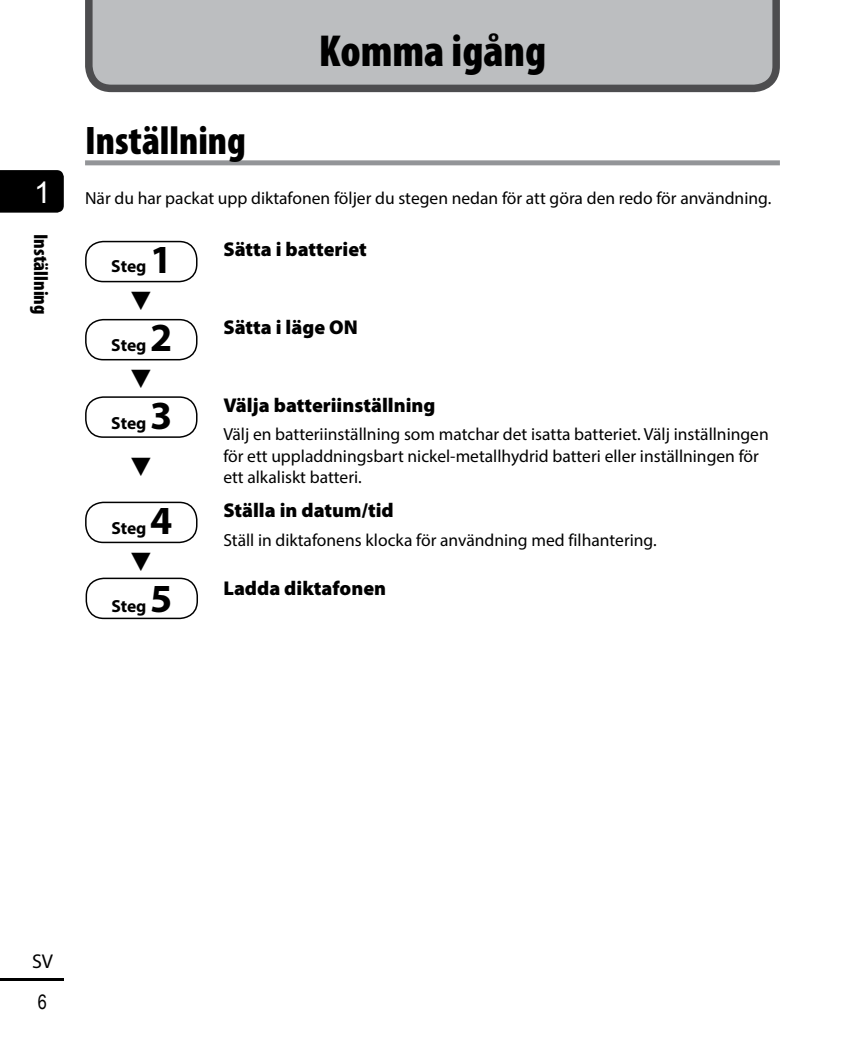
<style>
.page{position:relative;width:865px;height:1049px;background:#fff}
.page>*{position:absolute;margin:0;border:0;box-sizing:border-box;transform-origin:0 0}
.t1{font:900 condensed 45px "Myriad Pro";color:#000}
.t2{font:900 condensed 40px "Myriad Pro";color:#000}
.t3{font:700 40px "Myriad Pro";color:#000}
.t4{font:30px "Arial";color:#fff}
.t5{font:25px "AP Yakumono";color:#000}
.t6{font:900 20px "Myriad Pro";color:#000}
.t7{font:900 condensed 20px "Myriad Pro";color:#000}
.t8{font:20px "Myriad Pro";color:#000}
.t9{font:20px "Arial Narrow";color:#000}
.t10{font:17.5px/21.2px "Myriad Pro";color:#000}
.t11{font:700 17.5px "Myriad Pro";letter-spacing:-.005em;color:#000}
</style>
<div class="page">
<div style="left:0;top:170px;width:64px;height:43px;background:#000"></div>
<hr style="left:0;top:978px;width:64px;height:3px;background:#000">
<svg style="left:85px;top:0;width:695px;height:92px;background:#b1b3b5"></svg>
<div style="left:85px;top:160px;width:695px;height:5px;background:#939598"></div>
<div style="left:86px;top:578px;width:112px;height:41px;border:2px solid #000;border-radius:17px"></div>
<div style="left:85px;top:241px;width:112px;height:41px;border:2px solid #000;border-radius:17px"></div>
<div style="left:85px;top:319px;width:112px;height:41px;border:2px solid #000;border-radius:17px"></div>
<div style="left:85px;top:396px;width:112px;height:42px;border:2px solid #000;border-radius:17px"></div>
<div style="left:85px;top:502px;width:112px;height:41px;border:2px solid #000;border-radius:17px"></div>
<h3 class="t4" style="left:34px;top:173px;width:18px">1</h3>
<p class="t7" style="left:54px;top:234px;width:82px;rotate:90deg">Inställning</p>
<h1 class="t1" style="left:319px;top:22px;width:229px">Komma igång</h1>
<h2 class="t2" style="left:85px;top:115px;width:162px">Inställning</h2>
<p class="t10" style="left:85px;top:187px;width:687px">När du har packat upp diktafonen följer du stegen nedan för att göra den redo för användning.</p>
<h2 class="t3" style="left:150px;top:233px;width:24px">1</h2>
<p class="t11" style="left:111px;top:255px;width:37px">Steg</p>
<h3 class="t5" style="left:131px;top:290px;width:23px">3</h3>
<h2 class="t3" style="left:150px;top:311px;width:24px">2</h2>
<p class="t11" style="left:111px;top:333px;width:37px">Steg</p>
<h3 class="t5" style="left:131px;top:368px;width:23px">3</h3>
<h2 class="t3" style="left:150px;top:389px;width:24px">3</h2>
<p class="t11" style="left:111px;top:411px;width:37px">Steg</p>
<h3 class="t5" style="left:131px;top:456px;width:23px">3</h3>
<h2 class="t3" style="left:150px;top:494px;width:24px">4</h2>
<p class="t11" style="left:111px;top:517px;width:37px">Steg</p>
<h3 class="t5" style="left:131px;top:551px;width:23px">3</h3>
<p class="t6" style="left:223px;top:236px;width:145px">Sätta i batteriet</p>
<p class="t6" style="left:223px;top:314px;width:136px">Sätta i läge ON</p>
<p class="t6" style="left:223px;top:392px;width:214px">Välja batteriinställning</p>
<p class="t10" style="left:223px;top:423px;width:547px">Välj en batteriinställning som matchar det isatta batteriet. Välj inställningen för ett uppladdningsbart nickel-metallhydrid batteri eller inställningen för ett alkaliskt batteri.</p>
<p class="t6" style="left:223px;top:497px;width:172px">Ställa in datum/tid</p>
<p class="t10" style="left:223px;top:529px;width:435px">Ställ in diktafonens klocka för användning med filhantering.</p>
<h2 class="t3" style="left:150px;top:572px;width:24px">5</h2>
<p class="t6" style="left:223px;top:575px;width:164px">Ladda diktafonen</p>
<p class="t11" style="left:111px;top:595px;width:37px">Steg</p>
<p class="t8" style="left:32px;top:948px;width:23px">SV</p>
<p class="t9" style="left:38px;top:988px;width:11px">6</p>
</div>
